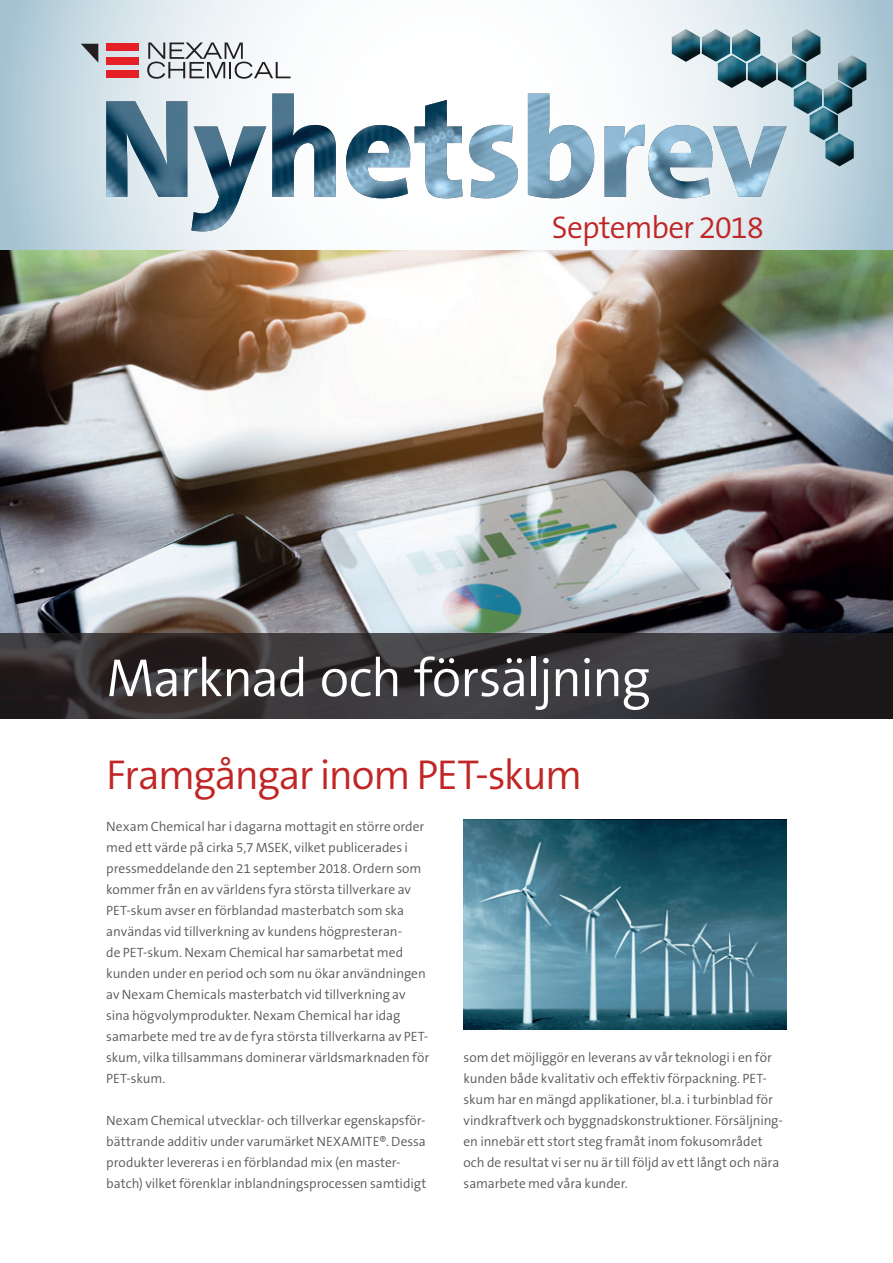
<style>
.page{position:relative;width:893px;height:1263px;background:#fff}
.page>*{position:absolute;margin:0;border:0;box-sizing:border-box;transform-origin:0 0}
.t1{font:300 54px "The Sans B W4";letter-spacing:-.025em;color:#fff}
.t2{font:300 42px "The Sans B W4";letter-spacing:-.04em;color:#c02625}
.t3{font:300 31.5px "The Sans B W4";letter-spacing:-.035em;color:#c02625}
.t4{font:300 13.5px/21px "The Sans B W4";letter-spacing:-.005em;color:#57585a}
</style>
<div class="page">
<svg style="left:0;top:0;width:893px;height:251px"></svg>
<img style="left:106px;top:94px;width:681px;height:137px">
<div style="left:106px;top:43px;width:33px;height:8px;background:#e41f25"></div>
<div style="left:106px;top:57px;width:33px;height:7px;background:#e41f25"></div>
<div style="left:106px;top:71px;width:33px;height:7px;background:#e41f25"></div>
<svg style="left:81px;top:44px;width:17px;height:19px"></svg>
<svg style="left:147px;top:43px;width:144px;height:36px"></svg>
<div style="left:670px;top:29px;width:196px;height:139px;background:#231f20;opacity:.75"></div>
<img style="left:463px;top:820px;width:324px;height:210px">
<img style="left:0;top:251px;width:893px;height:383px">
<svg style="left:0;top:634px;width:893px;height:85px;background:#322f31"></svg>
<h3 class="t3" style="left:552px;top:207px;width:214px">September 2018</h3>
<h1 class="t1" style="left:106px;top:643px;width:546px">Marknad och försäljning</h1>
<h2 class="t2" style="left:106px;top:748px;width:477px">Framgångar inom PET-skum</h2>
<p class="t4" style="left:106px;top:816px;width:324px">Nexam Chemical har i dagarna mottagit en större order med ett värde på cirka 5,7 MSEK, vilket publicerades i pressmeddelande den 21 september 2018. Ordern som kommer från en av världens fyra största tillverkare av PET-skum avser en förblandad masterbatch som ska användas vid tillverkning av kundens högpresteran-<br>de PET-skum. Nexam Chemical har samarbetat med kunden under en period och som nu ökar användningen av Nexam Chemicals masterbatch vid tillverkning av sina högvolymprodukter. Nexam Chemical har idag samarbete med tre av de fyra största tillverkarna av PET&shy;skum, vilka tillsammans dominerar världsmarknaden för PET-skum.</p>
<p class="t4" style="left:106px;top:1110px;width:322px">Nexam Chemical utvecklar- och tillverkar egenskapsför&shy;bättrande additiv under varumärket NEXAMITE®. Dessa produkter levereras i en förblandad mix (en master&shy;batch) vilket förenklar inblandningsprocessen samtidigt</p>
<p class="t4" style="left:463px;top:1047px;width:321px">som det möjliggör en leverans av vår teknologi i en för kunden både kvalitativ och effektiv förpackning. PET&shy;skum har en mängd applikationer, bl.a. i turbinblad för vindkraftverk och byggnadskonstruktioner. Försäljning&shy;en innebär ett stort steg framåt inom fokusområdet och de resultat vi ser nu är till följd av ett långt och nära samarbete med våra kunder.</p>
</div>
